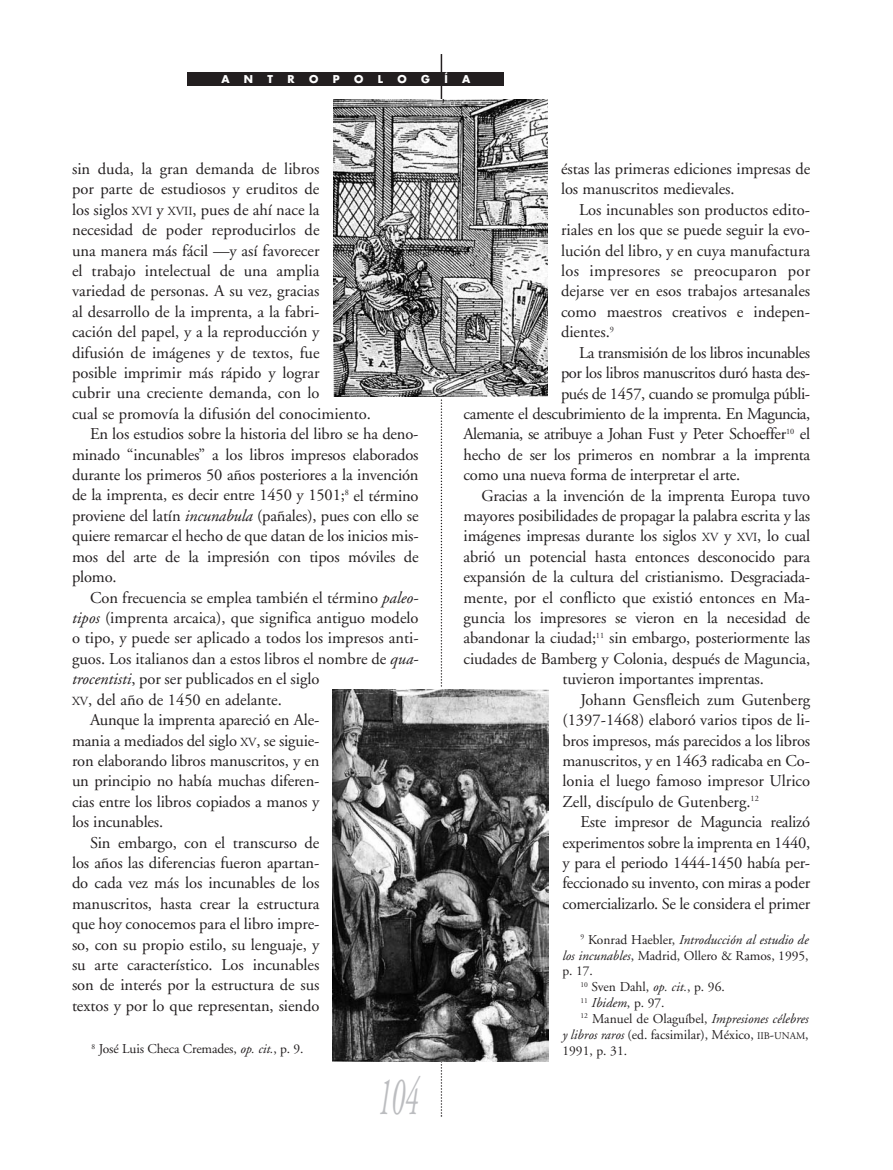
<style>
.page{position:relative;width:893px;height:1170px;background:#fff}
.page>*{position:absolute;margin:0;border:0;box-sizing:border-box;transform-origin:0 0}
.t1{font:italic 54px "Adobe Garamond";color:#bcbdc0;scale:.5 1}
.t2{font:16.5px/20.4px "Adobe Garamond";letter-spacing:-.01em;color:#231f20}
.t3{font:16.5px "Adobe Garamond";letter-spacing:-.035em;color:#231f20}
.t4{font:13.5px "Adobe Garamond";color:#231f20}
.t5{font:italic 13.5px "Adobe Garamond";color:#231f20}
.t6{font:700 10.5px "Futura";color:#fff}
.s1{font-size:12.3px}
.s2{font-style:italic}
.s3{font-style:normal}
.s4{font-size:10.2px}
</style>
<div class="page">
<hr style="left:441px;top:54px;width:1px;height:306px;background:#231f20">
<svg style="left:441px;top:399px;width:1px;height:717px"></svg>
<div style="left:188px;top:72px;width:316px;height:14px;background:#231f20"></div>
<img style="left:334px;top:99px;width:213px;height:298px">
<img style="left:333px;top:689px;width:215px;height:372px">
<p class="t6" style="left:221px;top:74px;width:10px">A</p>
<p class="t6" style="left:244px;top:74px;width:11px">N</p>
<p class="t6" style="left:268px;top:74px;width:7px">T</p>
<p class="t6" style="left:288px;top:74px;width:9px">R</p>
<p class="t6" style="left:309px;top:74px;width:11px">O</p>
<p class="t6" style="left:333px;top:74px;width:8px">P</p>
<p class="t6" style="left:354px;top:74px;width:11px">O</p>
<p class="t6" style="left:378px;top:74px;width:7px">L</p>
<p class="t6" style="left:397px;top:74px;width:11px">O</p>
<p class="t6" style="left:421px;top:74px;width:10px">G</p>
<p class="t6" style="left:444px;top:74px;width:5px">Í</p>
<p class="t6" style="left:462px;top:74px;width:10px">A</p>
<p class="t2" style="left:72px;top:160px;width:249px">sin duda, la gran demanda de libros</p>
<p class="t2" style="left:72px;top:180px;width:249px">por parte de estudiosos y eruditos de</p>
<p class="t2" style="left:72px;top:201px;width:249px">los siglos <span class="s1">XVI</span> y <span class="s1">XVII</span>, pues de ahí nace la</p>
<p class="t2" style="left:72px;top:221px;width:249px">necesidad de poder reproducirlos de</p>
<p class="t2" style="left:72px;top:241px;width:249px">una manera más fácil —y así favorecer</p>
<p class="t2" style="left:72px;top:262px;width:249px">el trabajo intelectual de una amplia</p>
<p class="t2" style="left:72px;top:282px;width:249px">variedad de personas. A su vez, gracias</p>
<p class="t2" style="left:72px;top:303px;width:249px">al desarrollo de la imprenta, a la fabri-</p>
<p class="t2" style="left:72px;top:323px;width:249px">cación del papel, y a la reproducción y</p>
<p class="t2" style="left:72px;top:343px;width:249px">difusión de imágenes y de textos, fue</p>
<p class="t2" style="left:72px;top:364px;width:249px">posible imprimir más rápido y lograr</p>
<p class="t2" style="left:72px;top:384px;width:249px">cubrir una creciente demanda, con lo</p>
<p class="t2" style="left:72px;top:405px;width:300px">cual se promovía la difusión del conocimiento.</p>
<p class="t2" style="left:90px;top:425px;width:330px">En los estudios sobre la historia del libro se ha deno-</p>
<p class="t2" style="left:72px;top:445px;width:348px">minado “incunables” a los libros impresos elaborados</p>
<p class="t2" style="left:72px;top:466px;width:348px">durante los primeros 50 años posteriores a la invención</p>
<p class="t2" style="left:72px;top:486px;width:348px">de la imprenta, es decir entre 1450 y 1501;<sup>8</sup> el término</p>
<p class="t2" style="left:72px;top:507px;width:348px">proviene del latín <span class="s2">incunabula</span> (pañales), pues con ello se</p>
<p class="t2" style="left:72px;top:527px;width:348px">quiere remarcar el hecho de que datan de los inicios mis-</p>
<p class="t2" style="left:72px;top:547px;width:348px">mos del arte de la impresión con tipos móviles de</p>
<p class="t2" style="left:72px;top:568px;width:46px">plomo.</p>
<p class="t2" style="left:90px;top:588px;width:330px">Con frecuencia se emplea también el término <span class="s2">paleo-</span></p>
<p class="t2" style="left:72px;top:609px;width:348px"><span class="s2">tipos</span> (imprenta arcaica), que significa antiguo modelo</p>
<p class="t2" style="left:72px;top:629px;width:348px">o tipo, y puede ser aplicado a todos los impresos anti-</p>
<p class="t2" style="left:72px;top:649px;width:348px">guos. Los italianos dan a estos libros el nombre de <span class="s2">qua-</span></p>
<p class="t2" style="left:72px;top:670px;width:249px"><span class="s2">trocentisti</span>, por ser publicados en el siglo</p>
<p class="t2" style="left:72px;top:690px;width:211px"><span class="s1">XV</span>, del año de 1450 en adelante.</p>
<p class="t2" style="left:90px;top:711px;width:231px">Aunque la imprenta apareció en Ale-</p>
<p class="t2" style="left:72px;top:731px;width:249px">mania a mediados del siglo <span class="s1">XV</span>, se siguie-</p>
<p class="t2" style="left:72px;top:751px;width:249px">ron elaborando libros manuscritos, y en</p>
<p class="t2" style="left:72px;top:772px;width:249px">un principio no había muchas diferen-</p>
<p class="t2" style="left:72px;top:792px;width:249px">cias entre los libros copiados a manos y</p>
<p class="t2" style="left:72px;top:813px;width:93px">los incunables.</p>
<p class="t2" style="left:90px;top:833px;width:231px">Sin embargo, con el transcurso de</p>
<p class="t2" style="left:72px;top:853px;width:249px">los años las diferencias fueron apartan-</p>
<p class="t2" style="left:72px;top:874px;width:249px">do cada vez más los incunables de los</p>
<p class="t2" style="left:72px;top:894px;width:249px">manuscritos, hasta crear la estructura</p>
<p class="t2" style="left:72px;top:915px;width:249px">que hoy conocemos para el libro impre-</p>
<p class="t2" style="left:72px;top:935px;width:249px">so, con su propio estilo, su lenguaje, y</p>
<p class="t2" style="left:72px;top:955px;width:249px">su arte característico. Los incunables</p>
<p class="t2" style="left:72px;top:976px;width:249px">son de interés por la estructura de sus</p>
<p class="t2" style="left:72px;top:996px;width:249px">textos y por lo que representan, siendo</p>
<p class="t4" style="left:92px;top:1043px;width:213px"><sup>8</sup> José Luis Checa Cremades, <span class="s2">op. cit.</span>, p. 9.</p>
<h1 class="t1" style="left:378px;top:1075px;width:83px">104</h1>
<p class="t2" style="left:561px;top:160px;width:251px">éstas las primeras ediciones impresas de los manuscritos medievales.</p>
<p class="t2" style="left:561px;top:201px;width:251px;text-align:justify;text-indent:18px">Los incunables son productos edito&shy;riales en los que se puede seguir la evo&shy;lución del libro, y en cuya manufactura los impresores se preocuparon por dejarse ver en esos trabajos artesanales como maestros creativos e indepen&shy;dientes.<sup>9</sup></p>
<p class="t2" style="left:579px;top:343px;width:233px">La transmisión de los libros incunables</p>
<p class="t2" style="left:561px;top:364px;width:251px">por los libros manuscritos duró hasta des-</p>
<p class="t2" style="left:561px;top:384px;width:251px">pués de 1457, cuando se promulga públi-</p>
<p class="t2" style="left:464px;top:405px;width:348px">camente el descubrimiento de la imprenta. En Maguncia,</p>
<p class="t3" style="left:464px;top:427px;width:348px">Alemania, se atribuye a Johan Fust y Peter Schoeffer<sup>10</sup> el</p>
<p class="t2" style="left:464px;top:445px;width:348px">hecho de ser los primeros en nombrar a la imprenta</p>
<p class="t2" style="left:464px;top:466px;width:278px">como una nueva forma de interpretar el arte.</p>
<p class="t2" style="left:482px;top:486px;width:330px">Gracias a la invención de la imprenta Europa tuvo</p>
<p class="t2" style="left:464px;top:507px;width:348px">mayores posibilidades de propagar la palabra escrita y las</p>
<p class="t2" style="left:464px;top:527px;width:348px">imágenes impresas durante los siglos <span class="s1">XV</span> y <span class="s1">XVI</span>, lo cual</p>
<p class="t2" style="left:464px;top:547px;width:348px">abrió un potencial hasta entonces desconocido para</p>
<p class="t2" style="left:464px;top:568px;width:348px">expansión de la cultura del cristianismo. Desgraciada-</p>
<p class="t2" style="left:464px;top:588px;width:348px">mente, por el conflicto que existió entonces en Ma-</p>
<p class="t2" style="left:464px;top:609px;width:348px">guncia los impresores se vieron en la necesidad de</p>
<p class="t2" style="left:464px;top:629px;width:348px">abandonar la ciudad;<sup>11</sup> sin embargo, posteriormente las</p>
<p class="t2" style="left:464px;top:649px;width:348px">ciudades de Bamberg y Colonia, después de Maguncia,</p>
<p class="t2" style="left:562px;top:670px;width:203px">tuvieron importantes imprentas.</p>
<p class="t2" style="left:580px;top:690px;width:231px">Johann Gensfleich zum Gutenberg</p>
<p class="t2" style="left:562px;top:711px;width:249px">(1397-1468) elaboró varios tipos de li-</p>
<p class="t2" style="left:562px;top:731px;width:249px">bros impresos, más parecidos a los libros</p>
<p class="t2" style="left:562px;top:751px;width:249px">manuscritos, y en 1463 radicaba en Co-</p>
<p class="t2" style="left:562px;top:772px;width:249px">lonia el luego famoso impresor Ulrico</p>
<p class="t2" style="left:562px;top:792px;width:198px">Zell, discípulo de Gutenberg.<sup>12</sup></p>
<p class="t2" style="left:580px;top:813px;width:231px">Este impresor de Maguncia realizó</p>
<p class="t2" style="left:562px;top:833px;width:249px">experimentos sobre la imprenta en 1440,</p>
<p class="t2" style="left:562px;top:853px;width:249px">y para el periodo 1444-1450 había per-</p>
<p class="t2" style="left:562px;top:874px;width:249px">feccionado su invento, con miras a poder</p>
<p class="t2" style="left:562px;top:894px;width:249px">comercializarlo. Se le considera el primer</p>
<p class="t5" style="left:580px;top:933px;width:230px"><sup>9</sup> <span class="s3">Konrad Haebler,</span> Introducción al estudio de</p>
<p class="t4" style="left:562px;top:949px;width:248px"><span class="s2">los incunables</span>, Madrid, Ollero &amp; Ramos, 1995,</p>
<p class="t4" style="left:562px;top:965px;width:32px">p. 17.</p>
<p class="t4" style="left:580px;top:981px;width:146px"><sup>10</sup> Sven Dahl, <span class="s2">op. cit.</span>, p. 96.</p>
<p class="t5" style="left:580px;top:997px;width:86px"><sup>11</sup> Ibidem<span class="s3">, p. 97.</span></p>
<p class="t5" style="left:580px;top:1013px;width:230px"><sup>12</sup> <span class="s3">Manuel de Olaguíbel,</span> Impresiones célebres</p>
<p class="t4" style="left:562px;top:1029px;width:248px"><span class="s2">y libros raros</span> (ed. facsimilar), México, <span class="s4">IIB</span>-<span class="s4">UNAM</span>,</p>
<p class="t4" style="left:562px;top:1045px;width:66px">1991, p. 31.</p>
</div>
